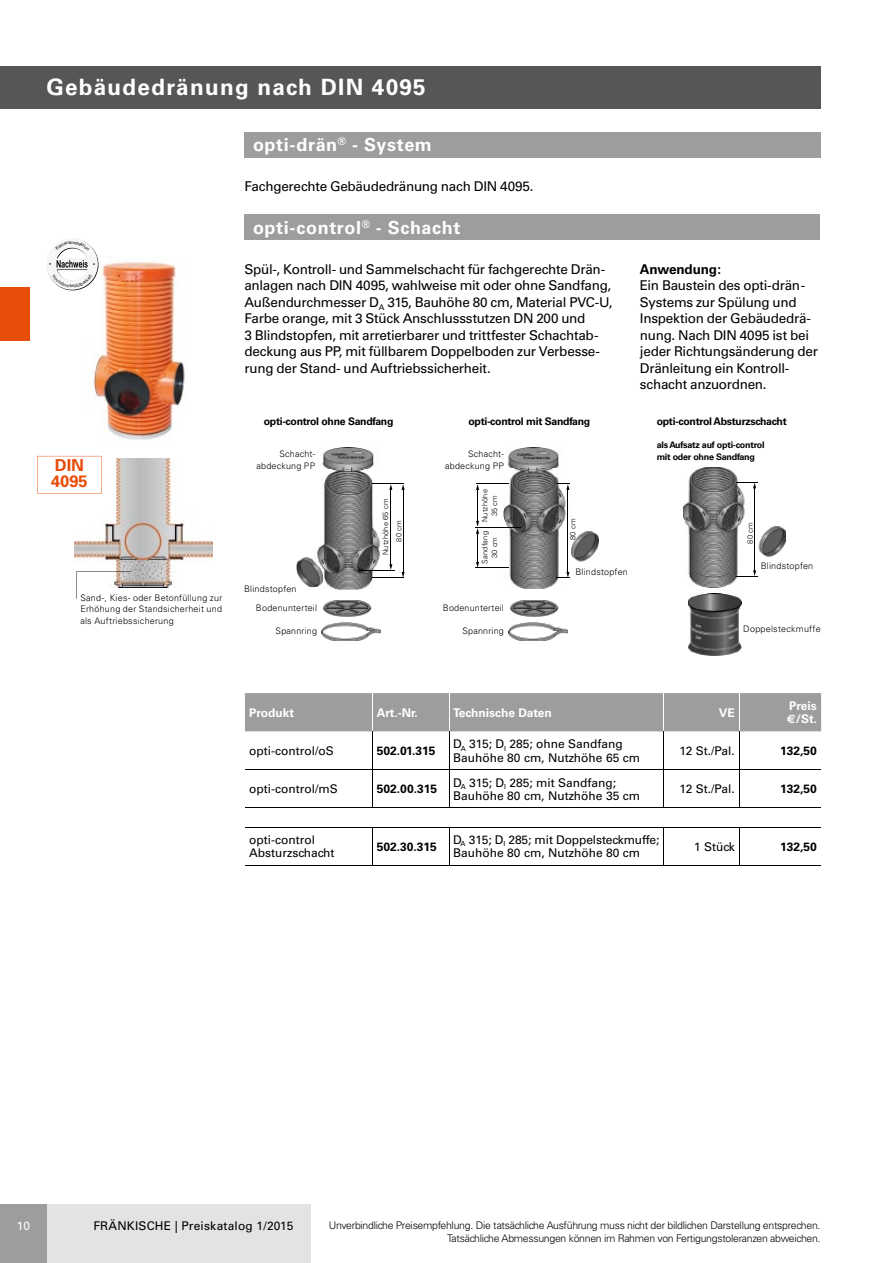
<style>
.page{position:relative;width:893px;height:1263px;background:#fff}
.page>*{position:absolute;margin:0;border:0;box-sizing:border-box;transform-origin:0 0}
.t1{font:700 22.5px "Univers";letter-spacing:.055em;color:#fff}
.t2{font:700 18px "Univers";letter-spacing:.03em;color:#fff}
.t3{font:700 16.5px/16.5px "Univers";color:#e94d0a}
.t4{font:13.5px/16.5px "Univers";letter-spacing:-.02em;color:#000}
.t5{font:700 13.5px "Univers";letter-spacing:-.015em;color:#000}
.t6{font:12px/13.5px "Univers";color:#000}
.t7{font:700 12px "Univers";color:#000}
.t8{font:700 12px/13.5px "Univers";color:#fff}
.t9{font:12px "Univers";color:#fff}
.t10{font:300 10.5px/13.5px "Univers";letter-spacing:-.03em;color:#000;text-align:right}
.t11{font:700 10.5px "Univers";letter-spacing:-.03em;color:#000}
.t12{font:300 9px/11.2px "Univers";letter-spacing:.02em;color:#000;text-align:right}
.t13{font:700 9px/11.2px "Univers";letter-spacing:-.03em;color:#000}
.t14{font:300 7.5px/9.8px "Univers";letter-spacing:.025em;color:#000;text-align:center}
.t15{font:4.5px "Helvetica Neue";color:#000}
.s1{font-family:"Euro Sans"}
</style>
<div class="page">
<div style="left:0;top:1204px;width:310px;height:59px;background:#e3e3e3"></div>
<div style="left:0;top:1204px;width:47px;height:59px;background:#9c9d9d"></div>
<img style="left:504px;top:476px;width:66px;height:113px">
<img style="left:74px;top:459px;width:139px;height:128px">
<img style="left:322px;top:600px;width:59px;height:41px">
<img style="left:313px;top:476px;width:70px;height:114px">
<img style="left:297px;top:557px;width:16px;height:30px">
<img style="left:313px;top:559px;width:11px;height:28px">
<img style="left:322px;top:447px;width:52px;height:29px">
<img style="left:509px;top:600px;width:59px;height:41px">
<img style="left:571px;top:531px;width:27px;height:31px">
<img style="left:758px;top:526px;width:28px;height:31px">
<img style="left:688px;top:594px;width:53px;height:61px">
<img style="left:683px;top:467px;width:62px;height:120px">
<img style="left:508px;top:448px;width:51px;height:28px">
<img style="left:93px;top:260px;width:92px;height:180px">
<svg style="left:37px;top:456px;width:65px;height:37px"></svg>
<div style="left:0;top:287px;width:30px;height:54px;background:#e94d0a"></div>
<div style="left:0;top:66px;width:821px;height:43px;background:#565656"></div>
<div style="left:244px;top:132px;width:577px;height:26px;background:#9c9d9d"></div>
<div style="left:245px;top:693px;width:576px;height:38px;background:#9c9d9d"></div>
<hr style="left:372px;top:693px;width:1px;height:38px;background:#fff">
<hr style="left:449px;top:693px;width:1px;height:38px;background:#fff">
<hr style="left:664px;top:693px;width:1px;height:38px;background:#fff">
<hr style="left:739px;top:693px;width:1px;height:38px;background:#fff">
<hr style="left:372px;top:731px;width:1px;height:38px;background:#000">
<hr style="left:449px;top:731px;width:1px;height:38px;background:#000">
<hr style="left:664px;top:731px;width:1px;height:38px;background:#000">
<hr style="left:739px;top:731px;width:1px;height:38px;background:#000">
<hr style="left:245px;top:769px;width:127px;height:1px;background:#000">
<hr style="left:372px;top:769px;width:77px;height:1px;background:#000">
<hr style="left:372px;top:770px;width:1px;height:38px;background:#000">
<hr style="left:449px;top:769px;width:215px;height:1px;background:#000">
<hr style="left:449px;top:770px;width:1px;height:38px;background:#000">
<hr style="left:664px;top:769px;width:75px;height:1px;background:#000">
<hr style="left:664px;top:770px;width:1px;height:38px;background:#000">
<hr style="left:739px;top:769px;width:82px;height:1px;background:#000">
<hr style="left:739px;top:770px;width:1px;height:38px;background:#000">
<hr style="left:245px;top:865px;width:127px;height:1px;background:#000">
<hr style="left:372px;top:827px;width:1px;height:38px;background:#000">
<hr style="left:372px;top:865px;width:77px;height:1px;background:#000">
<hr style="left:449px;top:827px;width:1px;height:38px;background:#000">
<hr style="left:449px;top:865px;width:215px;height:1px;background:#000">
<hr style="left:664px;top:827px;width:1px;height:38px;background:#000">
<hr style="left:664px;top:865px;width:75px;height:1px;background:#000">
<hr style="left:739px;top:827px;width:1px;height:38px;background:#000">
<hr style="left:739px;top:865px;width:82px;height:1px;background:#000">
<hr style="left:245px;top:808px;width:127px;height:1px;background:#000">
<hr style="left:372px;top:808px;width:77px;height:1px;background:#000">
<hr style="left:449px;top:808px;width:215px;height:1px;background:#000">
<hr style="left:664px;top:808px;width:75px;height:1px;background:#000">
<hr style="left:739px;top:808px;width:82px;height:1px;background:#000">
<hr style="left:245px;top:827px;width:127px;height:1px;background:#000">
<hr style="left:372px;top:827px;width:77px;height:1px;background:#000">
<hr style="left:449px;top:827px;width:215px;height:1px;background:#000">
<hr style="left:664px;top:827px;width:75px;height:1px;background:#000">
<hr style="left:739px;top:827px;width:82px;height:1px;background:#000">
<div style="left:244px;top:214px;width:576px;height:26px;background:#9c9d9d"></div>
<hr style="left:754px;top:488px;width:1px;height:83px;background:#000">
<svg style="left:736px;top:482px;width:21px;height:6px"></svg>
<svg style="left:736px;top:570px;width:21px;height:7px"></svg>
<svg style="left:76px;top:571px;width:55px;height:28px"></svg>
<hr style="left:391px;top:489px;width:1px;height:76px;background:#000">
<svg style="left:389px;top:485px;width:3px;height:5px"></svg>
<svg style="left:389px;top:564px;width:3px;height:6px"></svg>
<hr style="left:403px;top:489px;width:1px;height:83px;background:#000">
<svg style="left:402px;top:572px;width:3px;height:6px"></svg>
<hr style="left:372px;top:484px;width:32px;height:1px;background:#000">
<hr style="left:360px;top:570px;width:35px;height:1px;background:#000">
<hr style="left:372px;top:578px;width:32px;height:1px;background:#000">
<hr style="left:476px;top:484px;width:32px;height:1px;background:#000">
<hr style="left:476px;top:567px;width:33px;height:1px;background:#000">
<hr style="left:476px;top:527px;width:45px;height:1px;background:#000">
<hr style="left:477px;top:489px;width:1px;height:33px;background:#000">
<hr style="left:477px;top:533px;width:1px;height:30px;background:#000">
<svg style="left:476px;top:484px;width:3px;height:6px"></svg>
<svg style="left:476px;top:521px;width:3px;height:13px"></svg>
<hr style="left:568px;top:489px;width:1px;height:83px;background:#000">
<svg style="left:557px;top:484px;width:13px;height:6px"></svg>
<svg style="left:557px;top:572px;width:13px;height:7px"></svg>
<svg style="left:47px;top:238px;width:51px;height:52px"></svg>
<h1 class="t1" style="left:46px;top:74px;width:381px">Gebäudedränung nach DIN 4095</h1>
<h2 class="t2" style="left:253px;top:134px;width:180px">opti-drän<sup>®</sup> - System</h2>
<p class="t4" style="left:244px;top:178px;width:291px">Fachgerechte Gebäudedränung nach DIN 4095.</p>
<p class="t15" style="left:48px;top:265px;width:4px;rotate:-90deg">•</p>
<p class="t15" style="left:97px;top:263px;width:4px;rotate:90deg">•</p>
<p class="t3" style="left:51px;top:457px;width:38px">DIN<br>4095</p>
<h2 class="t2" style="left:253px;top:217px;width:209px">opti-control<sup>®</sup> - Schacht</h2>
<p class="t4" style="left:244px;top:261px;width:370px">Spül-, Kontroll- und Sammelschacht für fachgerechte Drän&shy;anlagen nach DIN 4095, wahlweise mit oder ohne Sandfang, Außendurchmesser D<sub>A</sub> 315, Bauhöhe 80 cm, Material PVC-U, Farbe orange, mit 3 Stück Anschlussstutzen DN 200 und<br>3 Blindstopfen, mit arretierbarer und trittfester Schachtab&shy;deckung aus PP, mit füllbarem Doppelboden zur Verbesse&shy;rung der Stand- und Auftriebssicherheit.</p>
<p class="t5" style="left:640px;top:261px;width:83px">Anwendung:</p>
<p class="t4" style="left:640px;top:277px;width:180px">Ein Baustein des opti-drän -<br>Systems zur Spülung und<br>Inspek tion der Gebäudedrä&shy;nung. Nach DIN 4095 ist bei jeder Richtungsänderung der<br>Dränleitung ein Kontroll&shy;schacht anzuordnen.</p>
<p class="t11" style="left:264px;top:415px;width:131px">opti-control ohne Sandfang</p>
<p class="t11" style="left:468px;top:415px;width:123px">opti-control mit Sandfang</p>
<p class="t11" style="left:657px;top:415px;width:132px">opti-control Absturzschacht</p>
<p class="t12" style="left:256px;top:448px;width:60px">Schacht - abdeckung PP</p>
<p class="t12" style="left:445px;top:448px;width:60px">Schacht - abdeckung PP</p>
<p class="t14" style="left:379px;top:542px;width:44px;line-height:13.4px;text-align:left;text-indent:-14px;rotate:-90deg">Nutzhöhe 65 cm<br>80 cm</p>
<p class="t14" style="left:480px;top:522px;width:35px;rotate:-90deg">Nutzhöhe<br>35 cm</p>
<p class="t14" style="left:480px;top:564px;width:34px;rotate:-90deg">Sandfang<br>30 cm</p>
<p class="t14" style="left:568px;top:540px;width:23px;rotate:-90deg">80 cm</p>
<p class="t12" style="left:575px;top:567px;width:54px">Blindstopfen</p>
<p class="t13" style="left:657px;top:440px;width:109px">als Aufsatz auf opti-control mit oder ohne Sandfang</p>
<p class="t14" style="left:745px;top:544px;width:23px;rotate:-90deg">80 cm</p>
<p class="t12" style="left:761px;top:560px;width:54px">Blindstopfen</p>
<p class="t12" style="left:244px;top:583px;width:54px">Blindstopfen</p>
<p class="t12" style="left:80px;top:592px;width:143px;text-align:justify">Sand-, Kies- oder Betonfüllung zur Erhöhung der Standsicherheit und als Auftriebssicherung</p>
<p class="t12" style="left:256px;top:602px;width:63px">Bodenunterteil</p>
<p class="t12" style="left:276px;top:625px;width:43px">Spannring</p>
<p class="t12" style="left:443px;top:602px;width:63px">Bodenunterteil</p>
<p class="t12" style="left:462px;top:625px;width:43px">Spannring</p>
<p class="t12" style="left:743px;top:623px;width:79px">Doppelsteckmuffe</p>
<p class="t8" style="left:249px;top:706px;width:47px">Produkt</p>
<p class="t8" style="left:377px;top:706px;width:43px">Art.-Nr.</p>
<p class="t8" style="left:453px;top:706px;width:100px">Technische Daten</p>
<p class="t8" style="left:719px;top:706px;width:17px">VE</p>
<p class="t8" style="left:787px;top:699px;width:32px">Preis <span class="s1">€</span>/St.</p>
<p class="t6" style="left:249px;top:744px;width:86px">opti-control/oS</p>
<p class="t7" style="left:377px;top:744px;width:60px">502.01.315</p>
<p class="t6" style="left:453px;top:737px;width:188px">D<sub>A</sub> 315; D<sub>I</sub> 285; ohne Sandfang<br>Bauhöhe 80 cm, Nutzhöhe 65 cm</p>
<p class="t6" style="left:679px;top:744px;width:57px">12 St./Pal.</p>
<p class="t7" style="left:780px;top:744px;width:38px">132,50</p>
<p class="t6" style="left:249px;top:782px;width:90px">opti-control/mS</p>
<p class="t7" style="left:377px;top:782px;width:62px">502.00.315</p>
<p class="t6" style="left:453px;top:775px;width:188px">D<sub>A</sub> 315; D<sub>I</sub> 285; mit Sandfang;<br>Bauhöhe 80 cm, Nutzhöhe 35 cm</p>
<p class="t6" style="left:679px;top:782px;width:57px">12 St./Pal.</p>
<p class="t7" style="left:780px;top:782px;width:38px">132,50</p>
<p class="t6" style="left:249px;top:833px;width:87px">opti-control<br>Absturzschacht</p>
<p class="t7" style="left:377px;top:839px;width:62px">502.30.315</p>
<p class="t6" style="left:453px;top:833px;width:208px">D<sub>A</sub> 315; D<sub>I</sub> 285; mit Doppelsteckmuffe;<br>Bauhöhe 80 cm, Nutzhöhe 80 cm</p>
<p class="t6" style="left:694px;top:840px;width:42px">1 Stück</p>
<p class="t7" style="left:780px;top:839px;width:38px">132,50</p>
<p class="t9" style="left:17px;top:1218px;width:15px">10</p>
<p class="t6" style="left:93px;top:1219px;width:201px">FRÄNKISCHE | Preiskatalog 1/2015</p>
<p class="t10" style="left:329px;top:1218px;width:493px">Unverbindliche Preisempfehlung. Die tatsächliche Ausführung muss nicht der bildlichen Darstellung entsprechen.<br>Tatsächliche Abmessungen können im Rahmen von Fertigungstoleranzen abweichen.</p>
</div>
